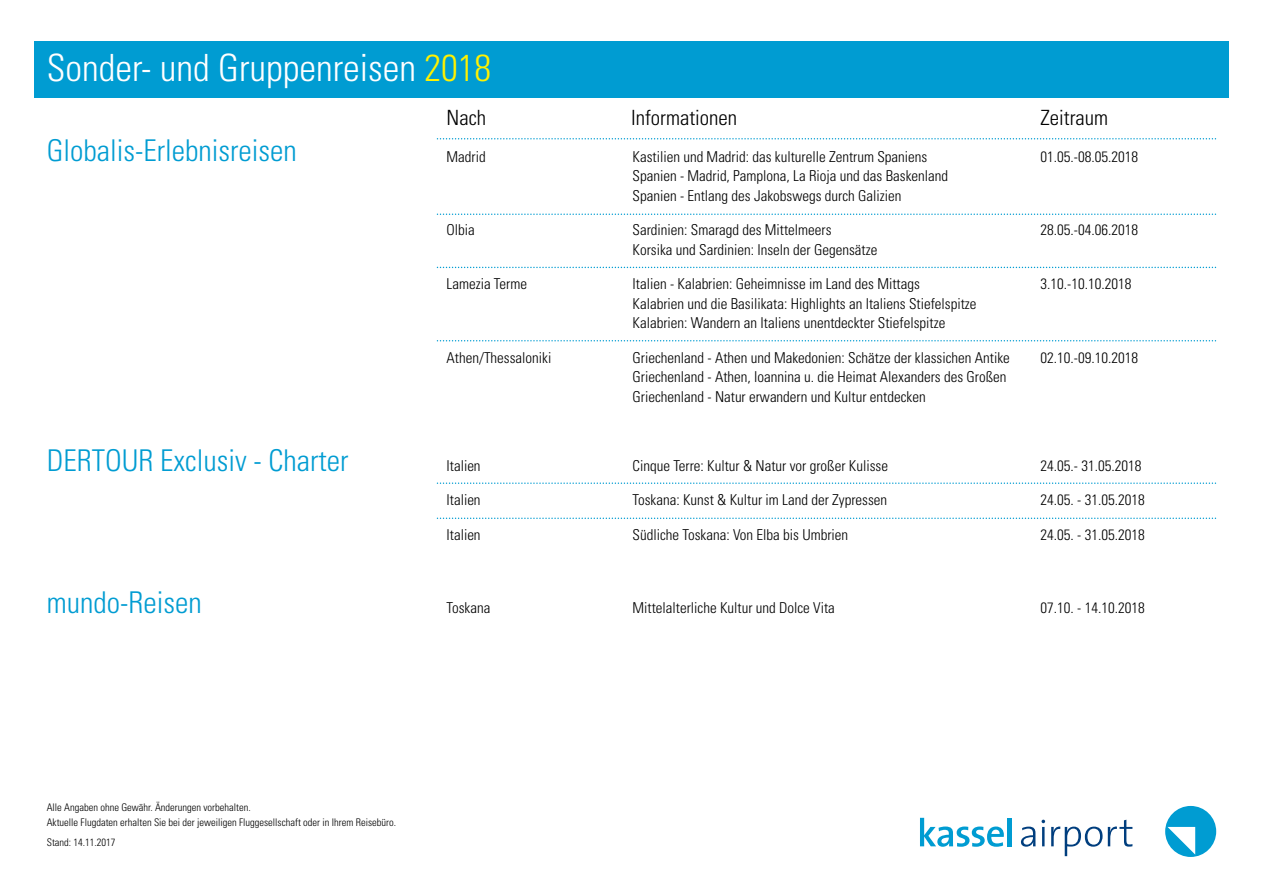
<style>
.page{position:relative;width:1263px;height:893px;background:#fff}
.page>*{position:absolute;margin:0;border:0;box-sizing:border-box;transform-origin:0 0}
.t1{font:300 condensed 37.5px "Univers LT Std";color:#fff}
.t2{font:300 condensed 30px "Univers LT Std";color:#009cd2}
.t3{font:300 condensed 21px "Univers LT Std";color:#000}
.t4{font:300 condensed 15px/19.5px "Univers LT Std";color:#000}
.t5{font:300 condensed 10.5px/15px "Univers LT Std";color:#000}
.s1{color:#fff200}
</style>
<div class="page">
<svg style="left:436px;top:138px;width:779px;height:2px"></svg>
<svg style="left:1165px;top:806px;width:51px;height:51px"></svg>
<svg style="left:920px;top:818px;width:84px;height:29px"></svg>
<div style="left:1007px;top:818px;width:5px;height:28px;background:#009cd2"></div>
<svg style="left:1021px;top:827px;width:14px;height:20px"></svg>
<svg style="left:1041px;top:820px;width:4px;height:26px"></svg>
<svg style="left:1051px;top:826px;width:51px;height:30px"></svg>
<svg style="left:1108px;top:820px;width:24px;height:27px"></svg>
<div style="left:34px;top:41px;width:1195px;height:57px;background:#009cd2"></div>
<svg style="left:436px;top:213px;width:779px;height:2px"></svg>
<svg style="left:436px;top:267px;width:779px;height:1px"></svg>
<svg style="left:436px;top:340px;width:779px;height:1px"></svg>
<svg style="left:436px;top:482px;width:779px;height:2px"></svg>
<svg style="left:436px;top:518px;width:779px;height:1px"></svg>
<h1 class="t1" style="left:47px;top:45px;width:446px">Sonder- und Gruppenreisen <span class="s1">2018</span></h1>
<h2 class="t2" style="left:47px;top:133px;width:251px">Globalis-Erlebnisreisen</h2>
<h2 class="t2" style="left:47px;top:442px;width:303px">DERTOUR Exclusiv - Charter</h2>
<h2 class="t2" style="left:47px;top:585px;width:156px">mundo-Reisen</h2>
<h3 class="t3" style="left:446px;top:105px;width:41px">Nach</h3>
<h3 class="t3" style="left:631px;top:105px;width:108px">Informationen</h3>
<h3 class="t3" style="left:1040px;top:105px;width:69px">Zeitraum</h3>
<p class="t4" style="left:446px;top:147px;width:41px">Madrid</p>
<p class="t4" style="left:632px;top:147px;width:296px">Kastilien und Madrid: das kulturelle Zentrum Spaniens</p>
<p class="t4" style="left:1040px;top:147px;width:99px">01.05.-08.05.2018</p>
<p class="t4" style="left:632px;top:166px;width:317px">Spanien - Madrid, Pamplona, La Rioja und das Baskenland<br>Spanien - Entlang des Jakobswegs durch Galizien</p>
<p class="t4" style="left:446px;top:220px;width:30px">Olbia</p>
<p class="t4" style="left:632px;top:220px;width:201px">Sardinien: Smaragd des Mittelmeers</p>
<p class="t4" style="left:1040px;top:220px;width:99px">28.05.-04.06.2018</p>
<p class="t4" style="left:632px;top:240px;width:246px">Korsika und Sardinien: Inseln der Gegensätze</p>
<p class="t4" style="left:446px;top:274px;width:82px">Lamezia Terme</p>
<p class="t4" style="left:632px;top:274px;width:289px">Italien - Kalabrien: Geheimnisse im Land des Mittags</p>
<p class="t4" style="left:1040px;top:274px;width:92px">3.10.-10.10.2018</p>
<p class="t4" style="left:632px;top:294px;width:345px">Kalabrien und die Basilikata: Highlights an Italiens Stiefelspitze<br>Kalabrien: Wandern an Italiens unentdeckter Stiefelspitze</p>
<p class="t4" style="left:446px;top:348px;width:106px">Athen/Thessaloniki</p>
<p class="t4" style="left:632px;top:348px;width:379px">Griechenland - Athen und Makedonien: Schätze der klassichen Antike</p>
<p class="t4" style="left:1040px;top:348px;width:99px">02.10.-09.10.2018</p>
<p class="t4" style="left:632px;top:367px;width:375px">Griechenland - Athen, Ioannina u. die Heimat Alexanders des Großen<br>Griechenland - Natur erwandern und Kultur entdecken</p>
<p class="t4" style="left:446px;top:456px;width:36px">Italien</p>
<p class="t4" style="left:632px;top:456px;width:257px">Cinque Terre: Kultur &amp; Natur vor großer Kulisse</p>
<p class="t4" style="left:1040px;top:456px;width:102px">24.05.- 31.05.2018</p>
<p class="t4" style="left:446px;top:490px;width:36px">Italien</p>
<p class="t4" style="left:632px;top:490px;width:256px">Toskana: Kunst &amp; Kultur im Land der Zypressen</p>
<p class="t4" style="left:1040px;top:490px;width:106px">24.05. - 31.05.2018</p>
<p class="t4" style="left:446px;top:525px;width:36px">Italien</p>
<p class="t4" style="left:632px;top:525px;width:217px">Südliche Toskana: Von Elba bis Umbrien</p>
<p class="t4" style="left:1040px;top:525px;width:106px">24.05. - 31.05.2018</p>
<p class="t4" style="left:446px;top:598px;width:45px">Toskana</p>
<p class="t4" style="left:632px;top:598px;width:204px">Mittelalterliche Kultur und Dolce Vita</p>
<p class="t4" style="left:1040px;top:598px;width:106px">07.10. - 14.10.2018</p>
<p class="t5" style="left:47px;top:800px;width:351px">Alle Angaben ohne Gewähr. Änderungen vorbehalten.<br>Aktuelle Flugdaten erhalten Sie bei der jeweiligen Fluggesellschaft oder in Ihrem Reisebüro.</p>
<p class="t5" style="left:47px;top:834px;width:70px">Stand: 14.11.2017</p>
</div>
